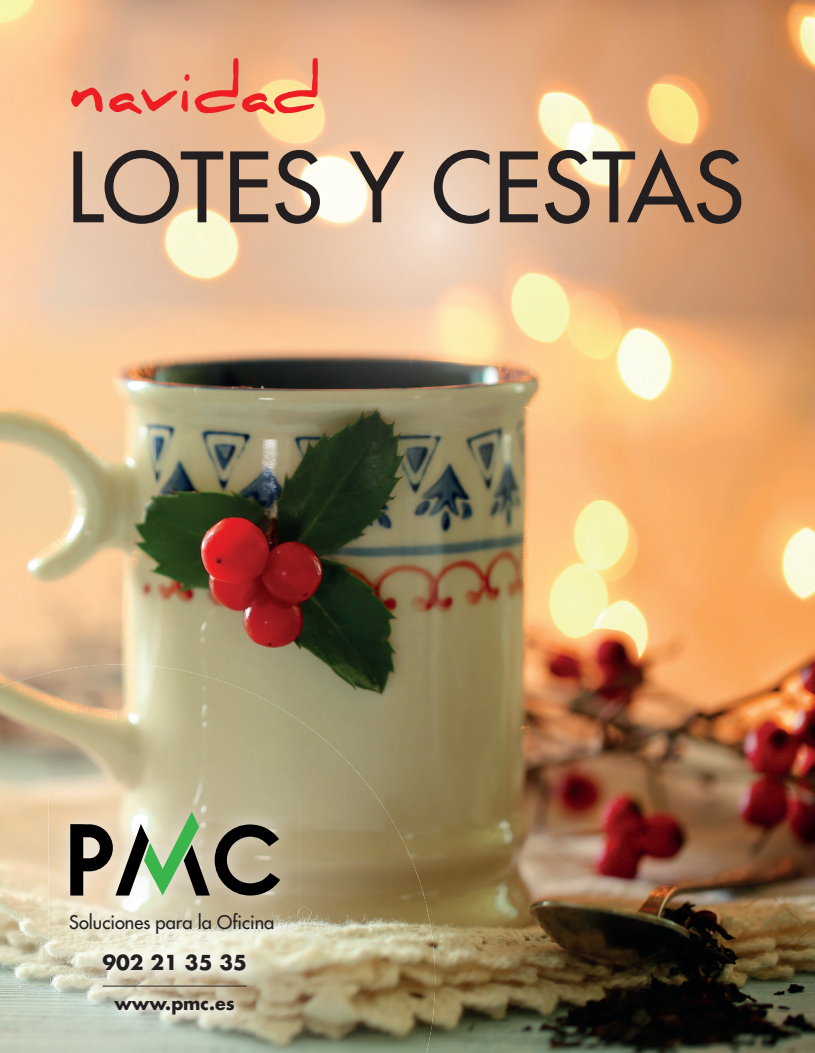
<style>
.page{position:relative;width:815px;height:1053px;background:#fff}
.page>*{position:absolute;margin:0;border:0;box-sizing:border-box;transform-origin:0 0}
.t1{font:94px "Futura LT";color:#231f20}
.t2{font:700 65.12px "Daniel";color:#ee1d23}
.t3{font:700 20px "Futura LT";color:#231f20}
.t4{font:18.25px "Futura LT";color:#231f20}
.t5{font:700 17.5px "Futura LT";color:#231f20}
</style>
<div class="page">
<img style="left:0;top:0;width:815px;height:1052px">
<img style="left:69px;top:0;width:701px;height:629px">
<img style="left:0;top:60px;width:1px;height:166px">
<img style="left:0;top:664px;width:301px;height:133px">
<img style="left:300px;top:720px;width:46px;height:332px">
<img style="left:345px;top:758px;width:46px;height:294px">
<img style="left:390px;top:817px;width:45px;height:235px">
<img style="left:256px;top:797px;width:45px;height:255px">
<img style="left:0;top:797px;width:75px;height:255px">
<img style="left:75px;top:951px;width:45px;height:101px">
<img style="left:120px;top:983px;width:136px;height:69px">
<img style="left:106px;top:992px;width:141px;height:36px">
<img style="left:95px;top:951px;width:164px;height:32px">
<hr style="left:103px;top:985px;width:143px;height:1px;background:#231f20">
<img style="left:49px;top:794px;width:250px;height:157px">
<svg style="left:70px;top:811px;width:210px;height:84px;background:#8e9078"></svg>
<h2 class="t2" style="left:69px;top:51px;width:252px">navidad</h2>
<h1 class="t1" style="left:67px;top:126px;width:679px">LOTES Y CESTAS</h1>
<p class="t4" style="left:69px;top:910px;width:207px">Soluciones para la Oficina</p>
<p class="t3" style="left:102px;top:949px;width:146px">902 21 35 35</p>
<p class="t5" style="left:115px;top:991px;width:122px">www.pmc.es</p>
</div>
